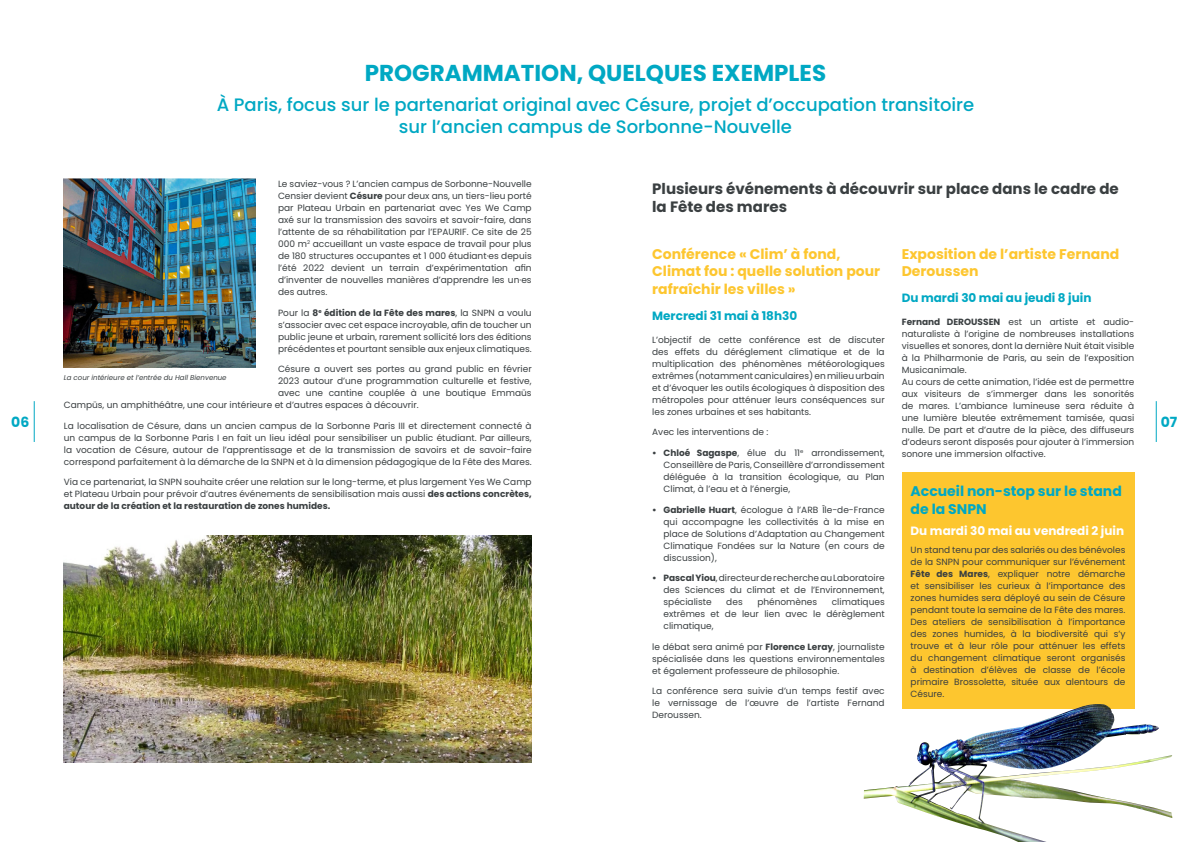
<style>
.page{position:relative;width:1191px;height:842px;background:#fff}
.page>*{position:absolute;margin:0;border:0;box-sizing:border-box;transform-origin:0 0}
.t1{font:700 23px "Poppins";color:#00a8c3}
.t2{font:500 18px/21.6px "Poppins";color:#00a8c3;text-align:center}
.t3{font:700 15px/18px "Poppins";color:#3a3f41}
.t4{font:700 14px/17.4px "Poppins";color:#fdc62f}
.t5{font:700 14px/18px "Poppins";color:#00a8c3}
.t6{font:700 12px "Poppins";color:#00a8c3}
.t7{font:700 12px "Poppins";color:#fff}
.t8{font:9px/12px "Poppins";color:#3a3f41;text-align:justify}
.t9{font:italic 7px "Poppins";color:#3a3f41}
.s1{font-weight:700}
</style>
<div class="page">
<img style="left:64px;top:178px;width:191px;height:190px">
<img style="left:64px;top:536px;width:467px;height:227px">
<hr style="left:1156px;top:401px;width:1px;height:41px;background:#00a8c3">
<hr style="left:34px;top:401px;width:1px;height:41px;background:#00a8c3">
<div style="left:901px;top:472px;width:233px;height:237px;background:#fdc62f"></div>
<img style="left:863px;top:705px;width:309px;height:137px">
<h1 class="t1" style="left:365px;top:59px;width:463px">PROGRAMMATION, QUELQUES EXEMPLES</h1>
<h2 class="t2" style="left:217px;top:94px;width:759px">À Paris, focus sur le partenariat original avec Césure, projet d’occupation transitoire sur l’ancien campus de Sorbonne-Nouvelle</h2>
<p class="t8" style="left:278px;top:178px;width:255px;text-align:left">Le saviez-vous ? L’ancien campus de Sorbonne-Nouvelle Censier devient <span class="s1">Césure</span> pour deux ans, un tiers-lieu porté par Plateau Urbain en partenariat avec Yes We Camp axé sur la transmission des savoirs et savoir-faire, dans l’attente de sa réhabilitation par l’EPAURIF. Ce site de 25<br>000 m<sup>2</sup> accueillant un vaste espace de travail pour plus de 180 structures occupantes et 1 000 étudiant·es depuis l’été 2022 devient un terrain d’expérimentation afin d’inventer de nouvelles manières d’apprendre les un·es des autres.</p>
<p class="t8" style="left:278px;top:307px;width:255px">Pour la <span class="s1">8</span><sup>e</sup> <span class="s1">édition de la Fête des mares</span>, la SNPN a voulu s’associer avec cet espace incroyable, afin de toucher un public jeune et urbain, rarement sollicité lors des éditions précédentes et pourtant sensible aux enjeux climatiques.</p>
<p class="t8" style="left:278px;top:363px;width:255px">Césure a ouvert ses portes au grand public en février</p>
<p class="t8" style="left:278px;top:375px;width:255px">2023 autour d’une programmation culturelle et festive,</p>
<p class="t8" style="left:278px;top:387px;width:255px">avec une cantine couplée à une boutique Emmaüs</p>
<p class="t8" style="left:64px;top:399px;width:356px">Campüs, un amphithéâtre, une cour intérieure et d’autres espaces à découvrir.</p>
<p class="t8" style="left:64px;top:420px;width:469px">La localisation de Césure, dans un ancien campus de la Sorbonne Paris III et directement connecté à un campus de la Sorbonne Paris I en fait un lieu idéal pour sensibiliser un public étudiant. Par ailleurs, la vocation de Césure, autour de l’apprentissage et de la transmission de savoirs et de savoir-faire correspond parfaitement à la démarche de la SNPN et à la dimension pédagogique de la Fête des Mares.</p>
<p class="t8" style="left:64px;top:476px;width:469px">Via ce partenariat, la SNPN souhaite créer une relation sur le long-terme, et plus largement Yes We Camp et Plateau Urbain pour prévoir d’autres événements de sensibilisation mais aussi <span class="s1">des actions concrètes, autour de la création et la restauration de zones humides.</span></p>
<h3 class="t3" style="left:652px;top:180px;width:468px">Plusieurs événements à découvrir sur place dans le cadre de la Fête des mares</h3>
<h3 class="t4" style="left:652px;top:245px;width:229px">Conférence « Clim’ à fond,<br>Climat fou : quelle solution pour rafraîchir les villes »</h3>
<h3 class="t6" style="left:652px;top:309px;width:146px">Mercredi 31 mai à 18h30</h3>
<p class="t8" style="left:652px;top:334px;width:234px">L’objectif de cette conférence est de discuter des effets du déréglement climatique et de la multiplication des phénomènes météorologiques extrêmes (notamment caniculaires) en milieu urbain et d’évoquer les outils écologiques à disposition des métropoles pour atténuer leurs conséquences sur les zones urbaines et ses habitants.</p>
<p class="t8" style="left:652px;top:426px;width:118px">Avec les interventions de :</p>
<p class="t8" style="left:663px;top:447px;width:223px;text-indent:-11px"><span class="s1">• Chloé Sagaspe</span>, élue du 11<sup>e</sup> arrondissement, Conseillère de Paris, Conseillère d’arrondissement déléguée à la transition écologique, au Plan Climat, à l’eau et à l’énergie,</p>
<p class="t8" style="left:663px;top:503px;width:223px;text-indent:-11px"><span class="s1">• Gabrielle Huart</span>, écologue à l’ARB Île-de-France qui accompagne les collectivités à la mise en place de Solutions d’Adaptation au Changement Climatique Fondées sur la Nature (en cours de discussion),</p>
<p class="t8" style="left:663px;top:572px;width:223px;text-indent:-11px"><span class="s1">• Pascal Yiou</span>, directeur de recherche au Laboratoire des Sciences du climat et de l’Environnement, spécialiste</p>
<h3 class="t4" style="left:901px;top:246px;width:219px;line-height:16.8px">Exposition de l’artiste Fernand<br>Deroussen</h3>
<h3 class="t6" style="left:901px;top:291px;width:191px">Du mardi 30 mai au jeudi 8 juin</h3>
<p class="t8" style="left:901px;top:316px;width:234px;text-align:left"><span class="s1">Fernand DEROUSSEN</span> est un artiste et audio&shy;naturaliste à l’origine de nombreuses installations visuelles et sonores, dont la dernière Nuit était visible à la Philharmonie de Paris, au sein de l’exposition Musicanimale.<br>Au cours de cette animation, l’idée est de permettre aux visiteurs de s’immerger dans les sonorités de mares. L’ambiance lumineuse sera réduite à une lumière bleutée extrêmement tamisée, quasi nulle. De part et d’autre de la pièce, des diffuseurs d’odeurs seront disposés pour ajouter à l’immersion sonore une immersion olfactive.</p>
<p class="t9" style="left:64px;top:374px;width:164px">La cour intérieure et l’entrée du Hall Bienvenue</p>
<h3 class="t5" style="left:11px;top:413px;width:20px">06</h3>
<h3 class="t5" style="left:1160px;top:413px;width:18px">07</h3>
<h3 class="t5" style="left:910px;top:482px;width:213px">Accueil non-stop sur le stand de la SNPN</h3>
<h3 class="t7" style="left:910px;top:524px;width:215px">Du mardi 30 mai au vendredi 2 juin</h3>
<p class="t8" style="left:910px;top:544px;width:216px">Un stand tenu par des salariés ou des bénévoles de la SNPN pour communiquer sur l’événement <span class="s1">Fête des Mares</span>, expliquer notre démarche et sensibiliser les curieux à l’importance des zones humides sera déployé au sein de Césure pendant toute la semaine de la Fête des mares.<br>Des ateliers de sensibilisation à l’importance des zones humides, à la biodiversité qui s’y trouve et à leur rôle pour atténuer les effets du changement climatique seront organisés à destination d’élèves de classe de l’école primaire Brossolette, située aux alentours de Césure.</p>
<p class="t8" style="left:726px;top:596px;width:18px">des</p>
<p class="t8" style="left:757px;top:596px;width:61px">phénomènes</p>
<p class="t8" style="left:663px;top:596px;width:223px;text-indent:168px">climatiques extrêmes et de leur lien avec le dérèglement climatique,</p>
<p class="t8" style="left:652px;top:640px;width:234px">le débat sera animé par <span class="s1">Florence Leray</span>, journaliste spécialisée dans les questions environnementales et également professeure de philosophie.</p>
<p class="t8" style="left:652px;top:685px;width:234px">La conférence sera suivie d’un temps festif avec le vernissage de l’œuvre de l’artiste Fernand Deroussen.</p>
</div>
